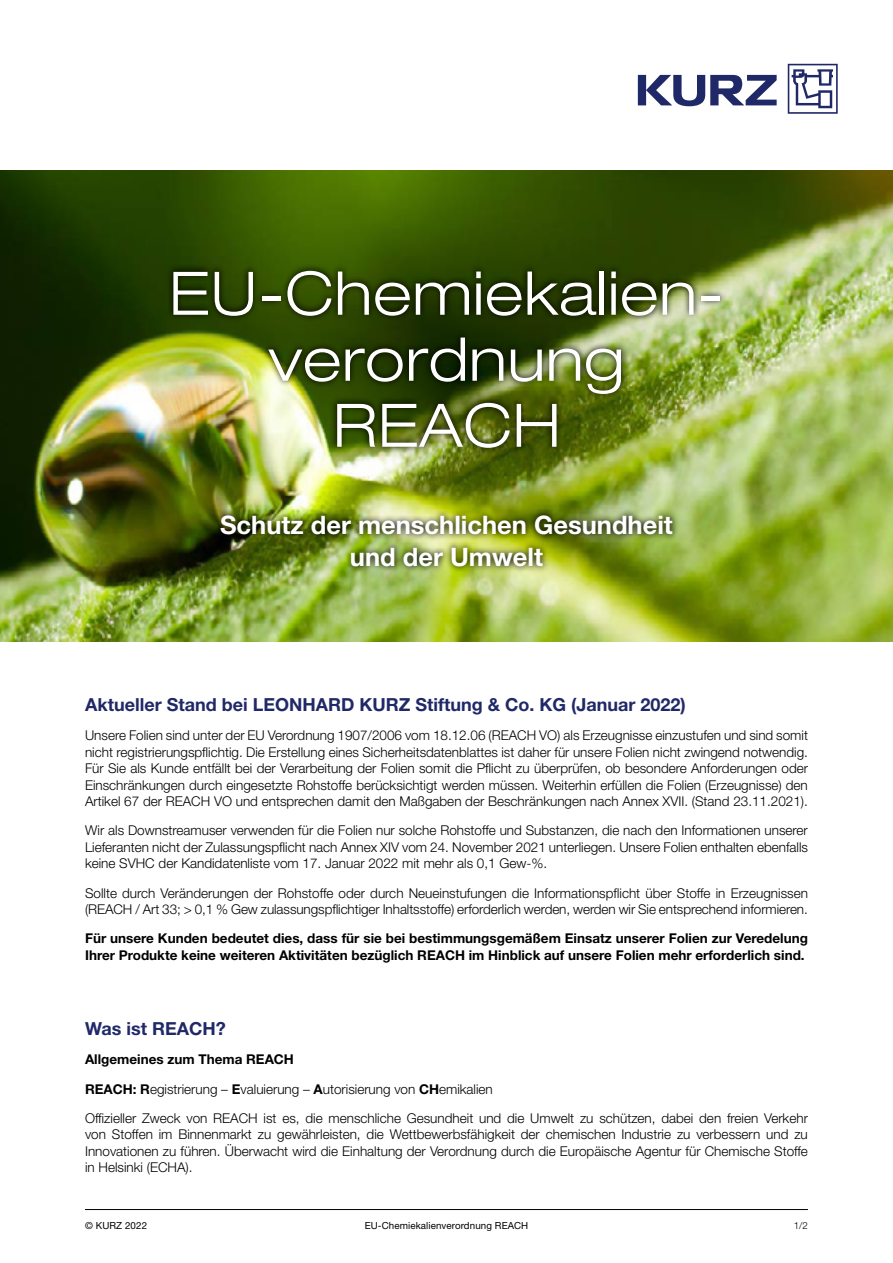
<style>
.page{position:relative;width:893px;height:1263px;background:#fff}
.page>*{position:absolute;margin:0;border:0;box-sizing:border-box;transform-origin:0 0}
.t1{font:300 expanded 60px/66px "Helvetica Neue LT Std";letter-spacing:.01em;color:#fff;text-align:center}
.t2{font:700 25.5px/31.5px "Helvetica Neue LT Std";color:#fff;text-align:center}
.t3{font:700 18px "Helvetica Neue LT Std";color:#202967}
.t4{font:300 13.5px/16.5px "Helvetica Neue LT Std";color:#000;text-align:justify}
.t5{font:700 13.5px/16.5px "Helvetica Neue LT Std";color:#000}
.t6{font:9.75px "Helvetica Neue LT Std";letter-spacing:.01em;color:#000}
.t7{font:300 9.75px "Helvetica Neue LT Std";color:#000}
.s1{font-weight:700}
</style>
<div class="page">
<img style="left:0;top:170px;width:893px;height:472px">
<img style="left:167px;top:263px;width:560px;height:191px">
<img style="left:215px;top:509px;width:465px;height:64px">
<svg style="left:788px;top:64px;width:50px;height:50px"></svg>
<svg style="left:638px;top:75px;width:139px;height:31px"></svg>
<hr style="left:85px;top:1209px;width:723px;height:1px;background:#000">
<h1 class="t1" style="left:169px;top:260px;width:557px">EU-Chemiekalien&shy;verordnung<br>REACH</h1>
<h2 class="t2" style="left:220px;top:509px;width:454px">Schutz der menschlichen Gesundheit und der Umwelt</h2>
<h3 class="t3" style="left:85px;top:693px;width:602px">Aktueller Stand bei LEONHARD KURZ Stiftung &amp; Co. KG (Januar 2022)</h3>
<p class="t4" style="left:85px;top:727px;width:724px">Unsere Folien sind unter der EU Verordnung 1907/2006 vom 18.12.06 (REACH VO) als Erzeugnisse einzustufen und sind somit nicht registrierungspflichtig. Die Erstellung eines Sicherheitsdatenblattes ist daher für unsere Folien nicht zwingend notwendig.<br>Für Sie als Kunde entfällt bei der Verarbeitung der Folien somit die Pflicht zu überprüfen, ob besondere Anforderungen oder Einschränkungen durch eingesetzte Rohstoffe berücksichtigt werden müssen. Weiterhin erfüllen die Folien (Erzeugnisse) den Artikel 67 der REACH VO und entsprechen damit den Maßgaben der Beschränkungen nach Annex XVII. (Stand 23.11.2021).</p>
<p class="t4" style="left:85px;top:822px;width:724px">Wir als Downstreamuser verwenden für die Folien nur solche Rohstoffe und Substanzen, die nach den Informationen unserer Lieferanten nicht der Zulassungspflicht nach Annex XIV vom 24. November 2021 unterliegen. Unsere Folien enthalten ebenfalls keine SVHC der Kandidatenliste vom 17. Januar 2022 mit mehr als 0,1 Gew-%.</p>
<p class="t4" style="left:85px;top:884px;width:724px">Sollte durch Veränderungen der Rohstoffe oder durch Neueinstufungen die Informationspflicht über Stoffe in Erzeugnissen (REACH / Art 33; &gt; 0,1 % Gew zulassungspflichtiger Inhaltsstoffe) erforderlich werden, werden wir Sie entsprechend informieren.</p>
<p class="t5" style="left:85px;top:930px;width:724px">Für unsere Kunden bedeutet dies, dass für sie bei bestimmungsgemäßem Einsatz unserer Folien zur Veredelung<br>Ihrer Produkte keine weiteren Aktivitäten bezüglich REACH im Hinblick auf unsere Folien mehr erforderlich sind.</p>
<h3 class="t3" style="left:85px;top:1017px;width:142px">Was ist REACH?</h3>
<p class="t4" style="left:85px;top:1044px;width:724px;line-height:29.2px;text-align:left"><span class="s1">Allgemeines zum Thema REACH<br>REACH: R</span>egistrierung – <span class="s1">E</span>valuierung – <span class="s1">A</span>utorisierung von <span class="s1">CH</span>emikalien<br>Offizieller Zweck von REACH ist es, die menschliche Gesundheit und die Umwelt zu schützen, dabei den freien Verkehr</p>
<p class="t4" style="left:85px;top:1126px;width:724px">von Stoffen im Binnenmarkt zu gewährleisten, die Wettbewerbsfähigkeit der chemischen Industrie zu verbessern und zu Innovationen zu führen. Überwacht wird die Einhaltung der Verordnung durch die Europäische Agentur für Chemische Stoffe in Helsinki (ECHA).</p>
<p class="t6" style="left:85px;top:1219px;width:64px">© KURZ 2022</p>
<p class="t7" style="left:794px;top:1219px;width:16px">1/2</p>
<p class="t6" style="left:365px;top:1219px;width:165px">EU-Chemiekalienverordnung REACH</p>
</div>
